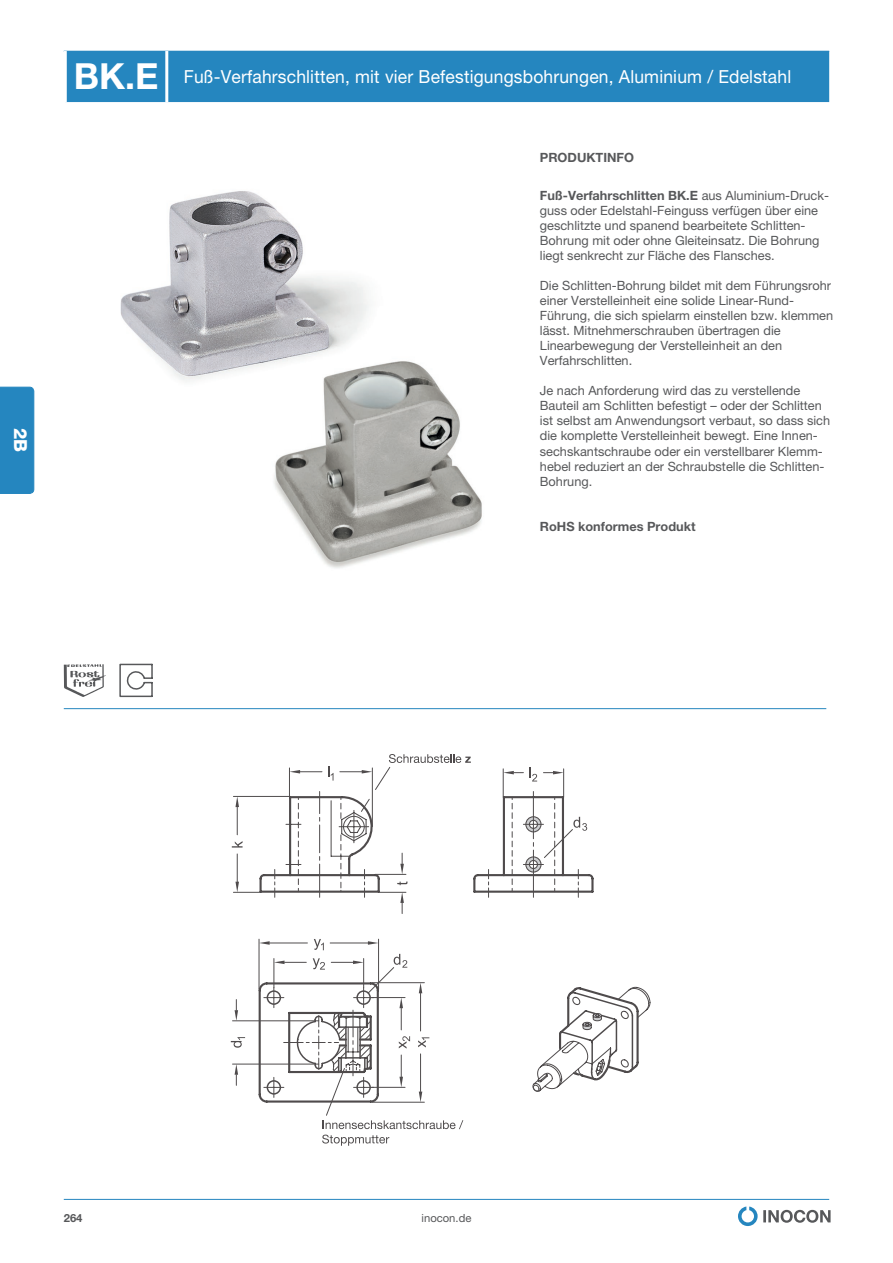
<style>
.page{position:relative;width:893px;height:1263px;background:#fff}
.page>*{position:absolute;margin:0;border:0;box-sizing:border-box;transform-origin:0 0}
.Produktkürzel{font:700 36px "Helvetica Neue LT Pro";color:#fff}
.Produktname{font:18px "Helvetica Neue LT Pro";letter-spacing:.01em;color:#fff}
.t1{font:800 18px "Helvetica Neue LT Pro";color:#fff}
.Produktinfo_Grundtex{font:12.75px/15px "Helvetica Neue LT Pro";color:#57585a}
.Produktinfo_Grundtex-2{font:700 12.75px "Helvetica Neue LT Pro";color:#57585a}
.Produktinfo_Head{font:700 12.75px "Helvetica Neue LT Pro";color:#57585a}
.t2{font:11.25px "Helvetica Neue LT Pro";color:#57585a}
.t3{font:700 11.25px "Helvetica Neue LT Pro";color:#57585a}
.s1{font-weight:700}
</style>
<div class="page">
<svg style="left:738px;top:1206px;width:93px;height:20px"></svg>
<hr style="left:64px;top:1199px;width:765px;height:1px;background:#2586bf">
<div style="left:0;top:387px;width:34px;height:107px;background:#2586bf"></div>
<div style="left:67px;top:51px;width:762px;height:51px;background:#2586bf"></div>
<hr style="left:165px;top:51px;width:3px;height:51px;background:#fff">
<hr style="left:64px;top:708px;width:762px;height:1px;background:#2586bf">
<hr style="left:232px;top:1020px;width:87px;height:1px;background:#231f20">
<hr style="left:232px;top:1064px;width:87px;height:1px;background:#231f20">
<svg style="left:231px;top:1037px;width:14px;height:11px"></svg>
<svg style="left:235px;top:999px;width:3px;height:22px"></svg>
<svg style="left:235px;top:1064px;width:3px;height:21px"></svg>
<svg style="left:232px;top:754px;width:360px;height:159px"></svg>
<svg style="left:259px;top:939px;width:391px;height:207px"></svg>
<img style="left:120px;top:191px;width:362px;height:377px">
<svg style="left:64px;top:664px;width:42px;height:33px"></svg>
<svg style="left:119px;top:663px;width:34px;height:35px"></svg>
<h2 class="t1" style="left:31px;top:428px;width:26px;rotate:90deg">2B</h2>
<p class="Produktkürzel" style="left:74px;top:54px;width:86px">BK.E</p>
<p class="Produktname" style="left:184px;top:66px;width:609px">Fuß-Verfahrschlitten, mit vier Befestigungsbohrungen, Aluminium / Edelstahl</p>
<p class="Produktinfo_Head" style="left:540px;top:150px;width:96px">PRODUKTINFO</p>
<p class="Produktinfo_Grundtex" style="left:540px;top:188px;width:291px"><span class="s1">Fuß-Verfahrschlitten BK.E</span> aus Aluminium-Druck&shy;guss oder Edelstahl-Feinguss verfügen über eine geschlitzte und spanend bearbeitete Schlitten-Bohrung mit oder ohne Gleiteinsatz. Die Bohrung liegt senkrecht zur Fläche des Flansches.</p>
<p class="Produktinfo_Grundtex" style="left:540px;top:278px;width:295px">Die Schlitten-Bohrung bildet mit dem Führungsrohr einer Verstelleinheit eine solide Linear-Rund-Führung, die sich spielarm einstellen bzw. klemmen lässt. Mitnehmerschrauben übertragen die Linearbewegung der Verstelleinheit an den Verfahrschlitten.</p>
<p class="Produktinfo_Grundtex" style="left:540px;top:383px;width:292px">Je nach Anforderung wird das zu verstellende Bauteil am Schlitten befestigt – oder der Schlitten ist selbst am Anwendungsort verbaut, so dass sich die komplette Verstelleinheit bewegt. Eine Innen&shy;sechskantschraube oder ein verstellbarer Klemm&shy;hebel reduziert an der Schraubstelle die Schlitten-Bohrung.</p>
<p class="Produktinfo_Grundtex-2" style="left:540px;top:518px;width:157px">RoHS konformes Produkt</p>
<p class="t3" style="left:64px;top:1211px;width:20px">264</p>
<p class="t2" style="left:422px;top:1211px;width:51px">inocon.de</p>
</div>
